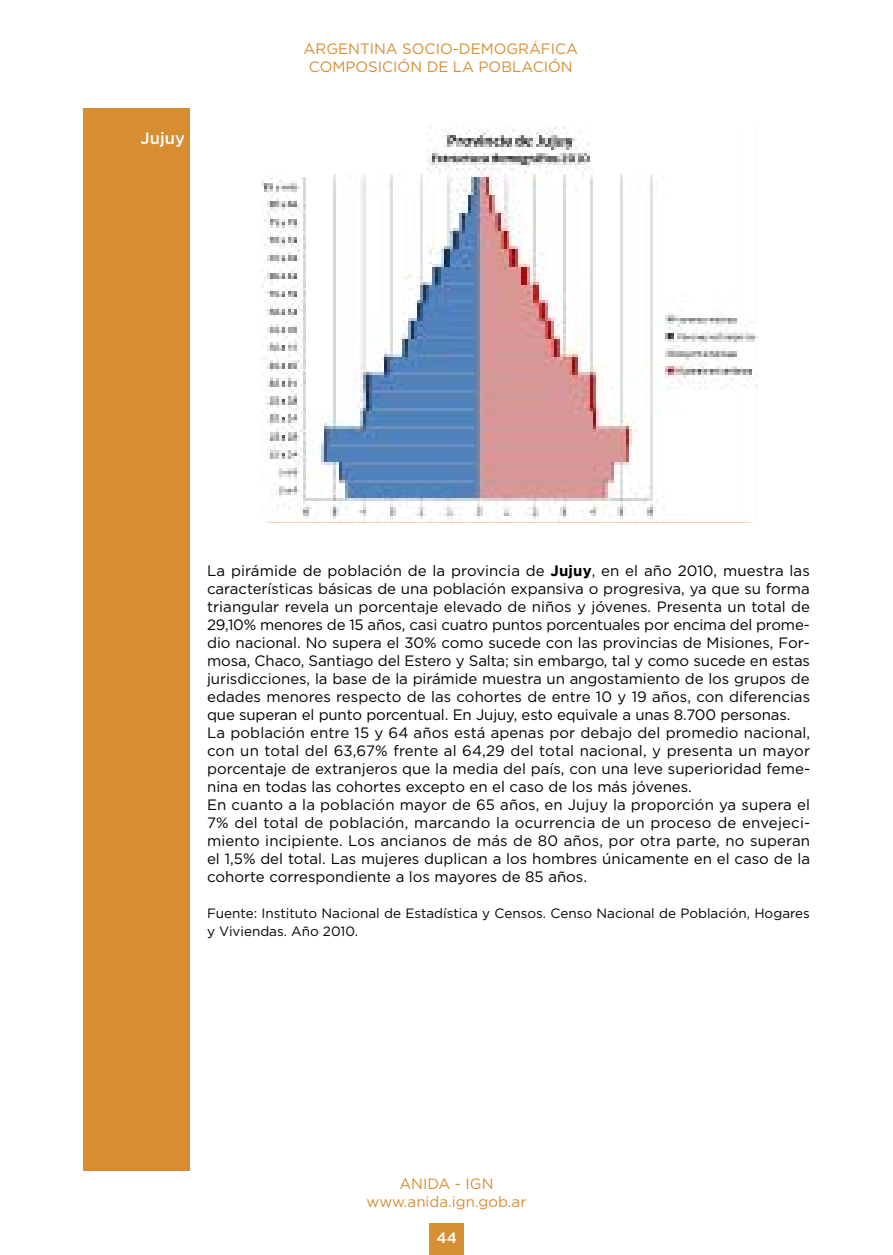
<style>
.page{position:relative;width:893px;height:1255px;background:#fff}
.page>*{position:absolute;margin:0;border:0;box-sizing:border-box;transform-origin:0 0}
.t1{font:500 16.5px "Gotham";color:#fff}
.t2{font:15px/18px "Gotham";color:#000}
.t3{font:15px/18px "Gotham";color:#d78e33;text-align:center}
.t4{font:500 15px "Gotham";color:#fff}
.t5{font:13.5px/18px "Gotham";color:#000}
.s1{font-weight:700}
</style>
<div class="page">
<div style="left:429px;top:1222px;width:34px;height:32px;background:#d68f33"></div>
<div style="left:83px;top:108px;width:106px;height:1062px;background:#d78e33"></div>
<img style="left:261px;top:126px;width:496px;height:396px">
<p class="t1" style="left:141px;top:127px;width:46px">Jujuy</p>
<p class="t3" style="left:304px;top:39px;width:276px">ARGENTINA SOCIO-DEMOGRÁFICA<br>COMPOSICIÓN DE LA POBLACIÓN</p>
<p class="t2" style="left:207px;top:561px;width:605px">La pirámide de población de la provincia de <span class="s1">Jujuy</span>, en el año 2010, muestra las características básicas de una población expansiva o progresiva, ya que su forma triangular revela un porcentaje elevado de niños y jóvenes. Presenta un total de 29,10% menores de 15 años, casi cuatro puntos porcentuales por encima del prome&shy;dio nacional. No supera el 30% como sucede con las provincias de Misiones, For&shy;mosa, Chaco, Santiago del Estero y Salta; sin embargo, tal y como sucede en estas jurisdicciones, la base de la pirámide muestra un angostamiento de los grupos de edades menores respecto de las cohortes de entre 10 y 19 años, con diferencias que superan el punto porcentual. En Jujuy, esto equivale a unas 8.700 personas.<br>La población entre 15 y 64 años está apenas por debajo del promedio nacional, con un total del 63,67% frente al 64,29 del total nacional, y presenta un mayor porcentaje de extranjeros que la media del país, con una leve superioridad feme&shy;nina en todas las cohortes excepto en el caso de los más jóvenes.<br>En cuanto a la población mayor de 65 años, en Jujuy la proporción ya supera el 7% del total de población, marcando la ocurrencia de un proceso de envejeci&shy;miento incipiente. Los ancianos de más de 80 años, por otra parte, no superan el 1,5% del total. Las mujeres duplican a los hombres únicamente en el caso de la cohorte correspondiente a los mayores de 85 años.</p>
<p class="t5" style="left:207px;top:904px;width:604px">Fuente: Instituto Nacional de Estadística y Censos. Censo Nacional de Población, Hogares y Viviendas. Año 2010.</p>
<p class="t3" style="left:367px;top:1173px;width:161px">ANIDA - IGN www.anida.ign.gob.ar</p>
<p class="t4" style="left:437px;top:1227px;width:22px">44</p>
</div>
